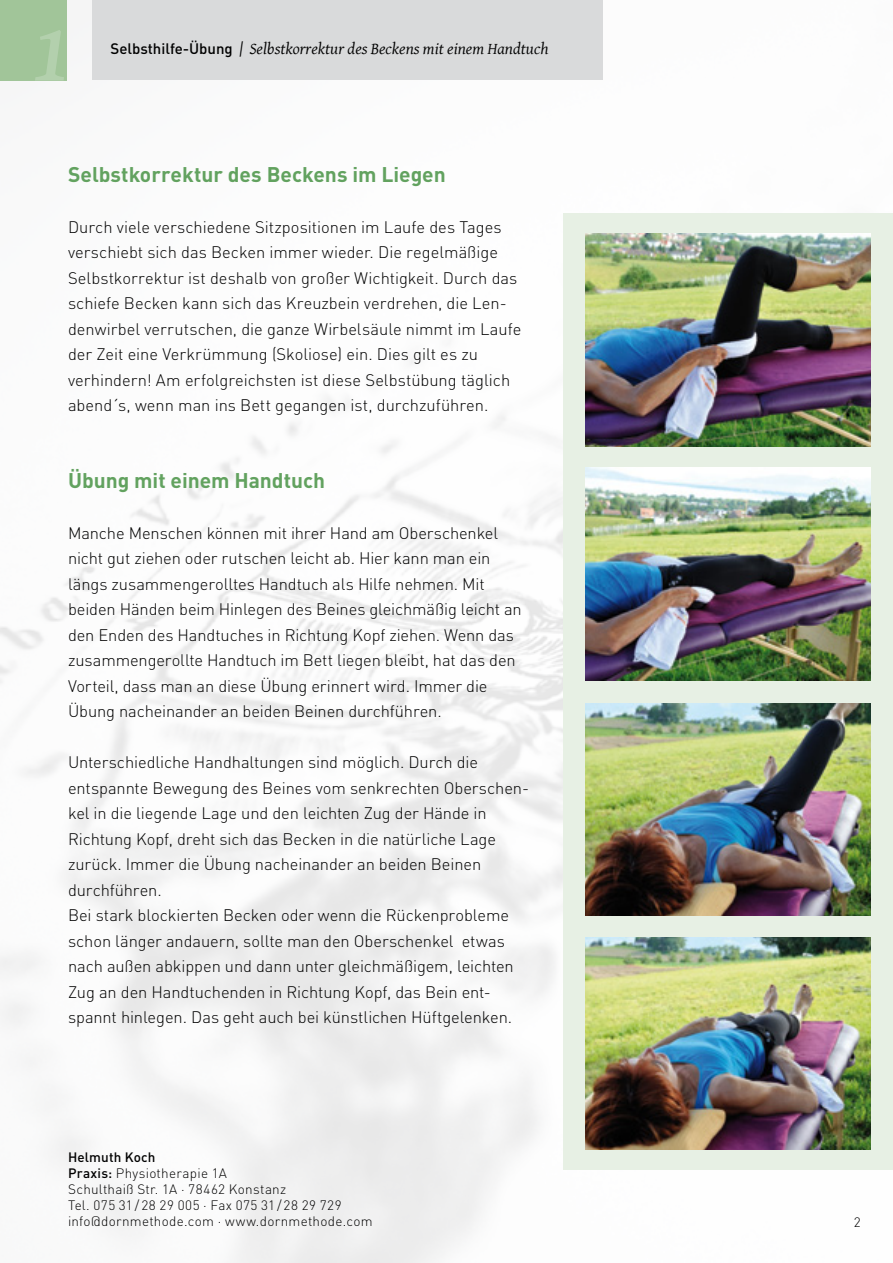
<style>
.page{position:relative;width:893px;height:1263px;background:#fff}
.page>*{position:absolute;margin:0;border:0;box-sizing:border-box;transform-origin:0 0}
.t1{font:700 21px "FFDIN";letter-spacing:-.005em;color:#62a25f}
.t2{font:300 16.5px/25.5px "FFDIN";letter-spacing:-.005em;color:#000}
.t3{font:italic 16.5px "Gentium Basic";color:#000}
.t4{font:300 13.5px/16.2px "FFDIN";letter-spacing:.02em;color:#000}
.s1{font-family:"FFDIN";font-weight:500;font-style:normal;font-size:15px}
.s2{font-weight:500}
</style>
<div class="page">
<div style="left:92px;top:0;width:511px;height:80px;background:#d9dadb"></div>
<div style="left:0;top:0;width:67px;height:80px;background:#a1c599"></div>
<div style="left:564px;top:213px;width:329px;height:956px;background:#e7f0e4"></div>
<img style="left:585px;top:703px;width:285px;height:213px">
<img style="left:585px;top:234px;width:285px;height:212px">
<img style="left:585px;top:937px;width:285px;height:213px">
<img style="left:585px;top:468px;width:285px;height:212px">
<p class="t3" style="left:111px;top:37px;width:440px"><span class="s1">Selbsthilfe-Übung</span> | Selbstkorrektur des Beckens mit einem Handtuch</p>
<p class="t1" style="left:68px;top:160px;width:379px">Selbstkorrektur des Beckens im Liegen</p>
<p class="t2" style="left:68px;top:214px;width:455px">Durch viele verschiedene Sitzpositionen im Laufe des Tages verschiebt sich das Becken immer wieder. Die regelmäßige Selbstkorrektur ist deshalb von großer Wichtigkeit. Durch das schiefe Becken kann sich das Kreuzbein verdrehen, die Len&shy;denwirbel verrutschen, die ganze Wirbelsäule nimmt im Laufe der Zeit eine Verkrümmung (Skoliose) ein. Dies gilt es zu verhindern! Am erfolgreichsten ist diese Selbstübung täglich abend´s, wenn man ins Bett gegangen ist, durchzuführen.</p>
<p class="t1" style="left:68px;top:466px;width:258px">Übung mit einem Handtuch</p>
<p class="t2" style="left:68px;top:520px;width:455px">Manche Menschen können mit ihrer Hand am Oberschenkel nicht gut ziehen oder rutschen leicht ab. Hier kann man ein längs zusammengerolltes Handtuch als Hilfe nehmen. Mit beiden Händen beim Hinlegen des Beines gleichmäßig leicht an den Enden des Handtuches in Richtung Kopf ziehen. Wenn das zusammengerollte Handtuch im Bett liegen bleibt, hat das den Vorteil, dass man an diese Übung erinnert wird. Immer die Übung nacheinander an beiden Beinen durchführen.</p>
<p class="t2" style="left:68px;top:749px;width:463px">Unterschiedliche Handhaltungen sind möglich. Durch die entspannte Bewegung des Beines vom senkrechten Oberschen&shy;kel in die liegende Lage und den leichten Zug der Hände in Richtung Kopf, dreht sich das Becken in die natürliche Lage zurück. Immer die Übung nacheinander an beiden Beinen durchführen.<br>Bei stark blockierten Becken oder wenn die Rückenprobleme schon länger andauern, sollte man den Oberschenkel etwas nach außen abkippen und dann unter gleichmäßigem, leichten Zug an den Handtuchenden in Richtung Kopf, das Bein ent&shy;spannt hinlegen. Das geht auch bei künstlichen Hüftgelenken.</p>
<p class="t4" style="left:68px;top:1148px;width:306px"><span class="s2">Helmuth Koch<br>Praxis:</span> Physiotherapie 1A<br>Schulthaiß Str. 1A · 78462 Konstanz<br>Tel. 075 31/28 29 005 · Fax 075 31/ 28 29 729 info@dornmethode.com · www.dornmethode.com</p>
<p class="t4" style="left:854px;top:1214px;width:8px">2</p>
</div>
